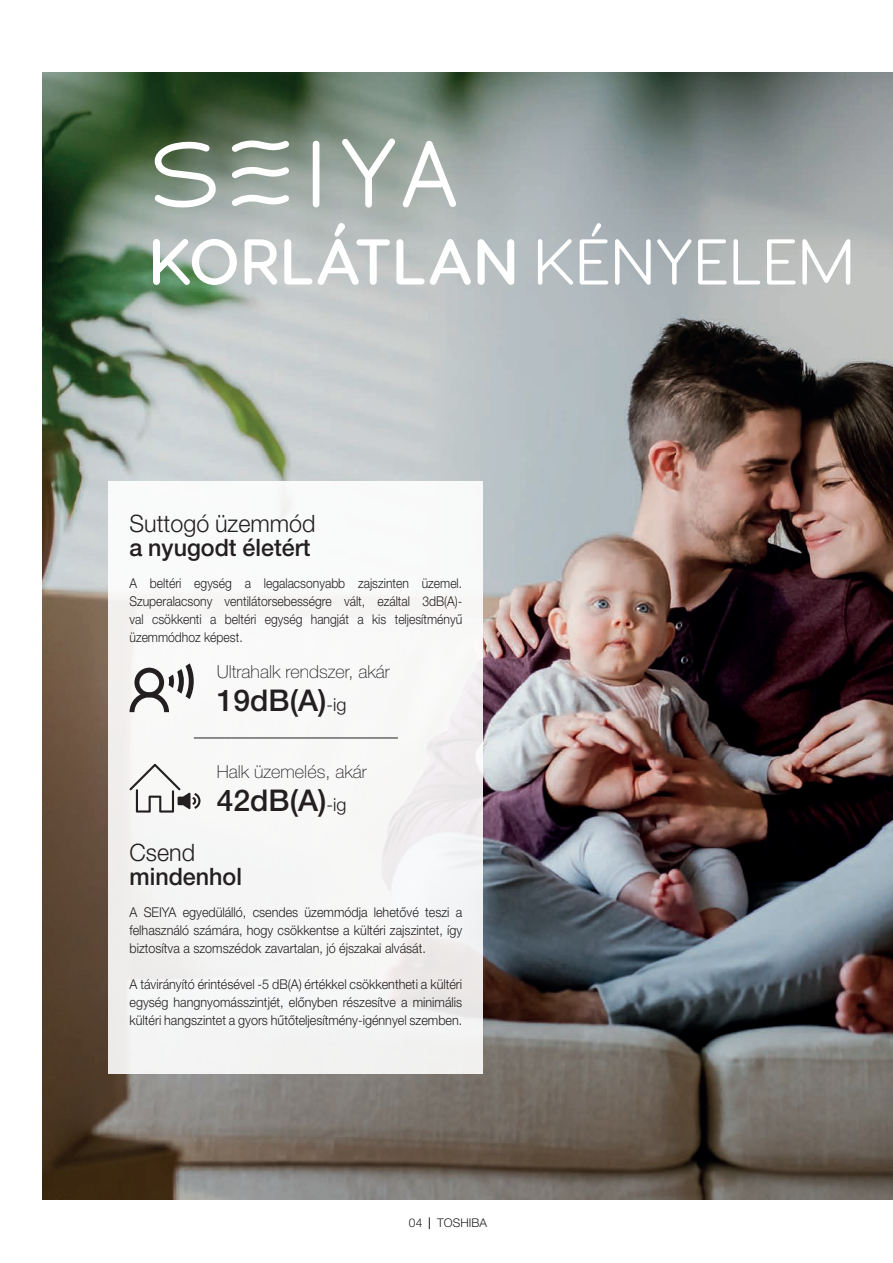
<style>
.page{position:relative;width:893px;height:1263px;background:#fff}
.page>*{position:absolute;margin:0;border:0;box-sizing:border-box;transform-origin:0 0}
.t1{font:600 64.5px "Visby Round CF";letter-spacing:.01em;color:#fff}
.t2{font:500 30px "Helvetica Neue LT Pro";color:#231f20}
.t3{font:500 24px "Helvetica Neue LT Pro";color:#231f20}
.t4{font:300 24px "Helvetica Neue LT Pro";color:#231f20}
.t5{font:100 18px "Helvetica Neue LT Pro";color:#231f20}
.t6{font:300 13.5px/18px "Helvetica Neue LT Pro";color:#231f20;text-align:justify;scale:.93 1}
.t7{font:300 13.5px/18px "Helvetica Neue LT Pro";color:#231f20;text-align:justify;scale:.9 1}
.t8{font:300 12px "Helvetica Neue LT Pro";color:#231f20}
.s1{font-weight:400}
.s2{font-weight:300;font-size:18px}
</style>
<div class="page">
<img style="left:43px;top:72px;width:850px;height:1127px">
<svg style="left:429px;top:1217px;width:1px;height:12px"></svg>
<div style="left:313px;top:144px;width:6px;height:60px;background:#fff"></div>
<svg style="left:336px;top:126px;width:121px;height:87px"></svg>
<div style="left:417px;top:181px;width:24px;height:6px;background:#fff"></div>
<svg style="left:154px;top:142px;width:61px;height:69px"></svg>
<svg style="left:228px;top:135px;width:66px;height:20px"></svg>
<svg style="left:228px;top:162px;width:66px;height:20px"></svg>
<svg style="left:228px;top:190px;width:66px;height:19px"></svg>
<div style="left:109px;top:481px;width:374px;height:593px;background:#f7f7f7"></div>
<hr style="left:194px;top:738px;width:204px;height:1px;background:#231f20">
<svg style="left:130px;top:663px;width:64px;height:49px"></svg>
<svg style="left:129px;top:764px;width:71px;height:48px"></svg>
<h1 class="t1" style="left:149px;top:221px;width:706px">KORLÁTLAN <span class="s1">KÉNYELEM</span></h1>
<h3 class="t4" style="left:130px;top:508px;width:188px">Suttogó üzemmód</h3>
<h3 class="t3" style="left:130px;top:533px;width:183px">a nyugodt életért</h3>
<p class="t7" style="left:130px;top:573px;width:371px">A beltéri egység a legalacsonyabb zajszinten üzemel.<br>Szuperalacsony ventilátorsebességre vált, ezáltal 3dB(A)- val csökkenti a beltéri egység hangját a kis teljesítményű üzemmódhoz képest.</p>
<h3 class="t5" style="left:217px;top:661px;width:174px">Ultrahalk rendszer, akár</h3>
<h2 class="t2" style="left:217px;top:682px;width:131px">19dB(A)<span class="s2">-ig</span></h2>
<h3 class="t5" style="left:217px;top:762px;width:151px">Halk üzemelés, akár</h3>
<h2 class="t2" style="left:217px;top:783px;width:131px">42dB(A)<span class="s2">-ig</span></h2>
<h3 class="t4" style="left:130px;top:838px;width:67px">Csend</h3>
<h3 class="t3" style="left:130px;top:862px;width:114px">mindenhol</h3>
<p class="t6" style="left:130px;top:903px;width:359px">A SEIYA egyedülálló, csendes üzemmódja lehetővé teszi a felhasználó számára, hogy csökkentse a kültéri zajszintet, így biztosítva a szomszédok zavartalan, jó éjszakai alvását.</p>
<p class="t6" style="left:130px;top:975px;width:359px">A távirányító érintésével -5 dB(A) értékkel csökkentheti a kültéri egység hangnyomásszintjét, előnyben részesítve a minimális kültéri hangszintet a gyors hűtőteljesítmény-igénnyel szemben.</p>
<p class="t8" style="left:409px;top:1215px;width:80px">04 TOSHIBA</p>
</div>
